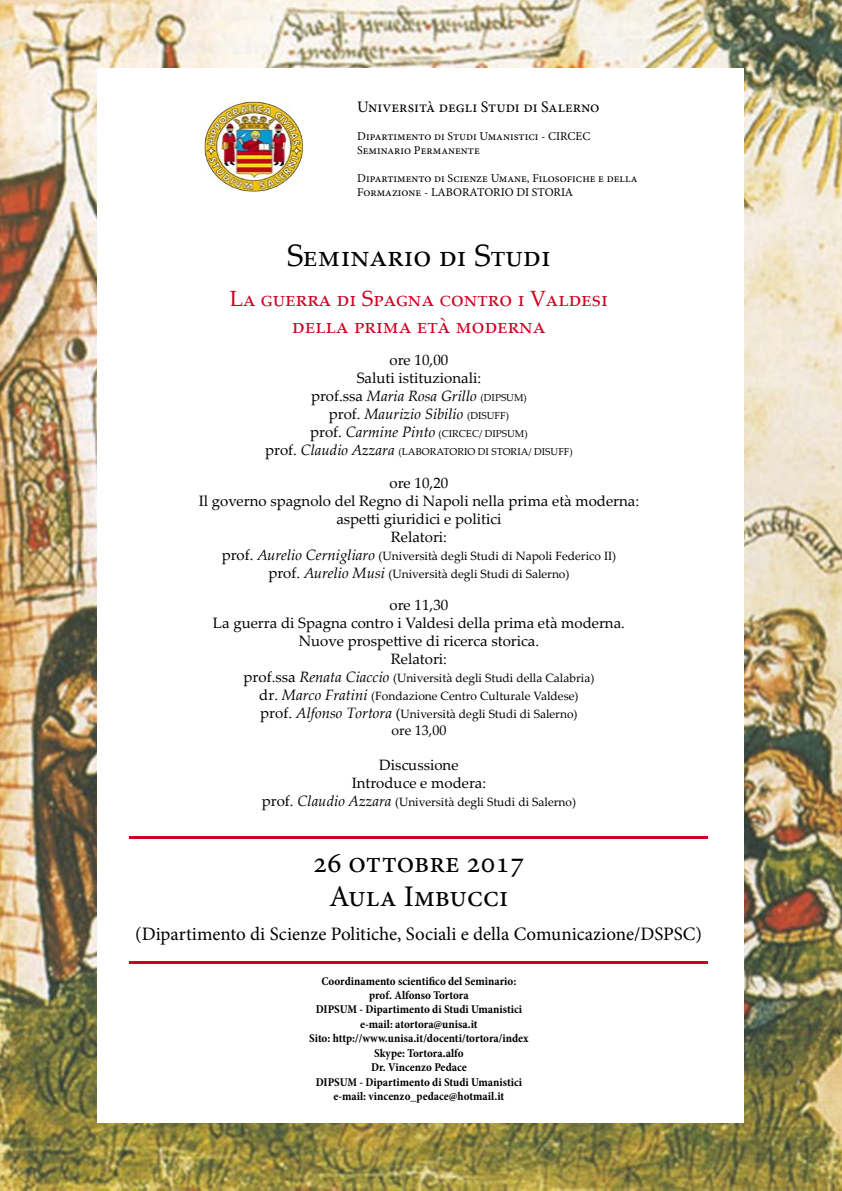
<style>
.page{position:relative;width:842px;height:1191px;background:#fff}
.page>*{position:absolute;margin:0;border:0;box-sizing:border-box;transform-origin:0 0}
.t1{font:31px "Palatino Linotype";color:#000}
.t2{font:30px/34px "Minion Pro";color:#000;text-align:center}
.t3{font:22px/26.4px "Palatino Linotype";color:#cf0021;text-align:center}
.t4{font:19px "Minion Pro";color:#000}
.t5{font:16px "Minion Pro";color:#000}
.t6{font:15px/18px "Palatino Linotype";color:#000;text-align:center}
.t7{font:14px "Palatino Linotype";color:#000}
.t8{font:12px/18px "Palatino Linotype";color:#000;text-align:center}
.t9{font:700 condensed 12px/14.4px "Minion Pro";color:#000;text-align:center}
.t10{font:12px/14px "Minion Pro";color:#000}
.t11{font:10px/18px "Palatino Linotype";color:#000;text-align:center}
.s1{font-style:italic}
.s2{font-size:10px}
.s3{font-size:15px}
.s4{font-style:italic;font-size:15px}
.s5{font-size:14px}
</style>
<div class="page">
<img style="left:0;top:0;width:842px;height:1191px">
<div style="left:98px;top:68px;width:646px;height:1055px;background:#fff"></div>
<img style="left:204px;top:101px;width:99px;height:91px">
<hr style="left:129px;top:961px;width:579px;height:3px;background:#cf0021">
<hr style="left:129px;top:835px;width:579px;height:3px;background:#cf0021">
<h3 class="t5" style="left:357px;top:96px;width:244px">Università degli Studi di Salerno</h3>
<p class="t10" style="left:357px;top:130px;width:235px">Dipartimento di Studi Umanistici - CIRCEC<br>Seminario Permanente</p>
<p class="t10" style="left:357px;top:172px;width:282px">Dipartimento di Scienze Umane, Filosofiche e della<br>Formazione - LABORATORIO DI STORIA</p>
<h1 class="t1" style="left:287px;top:233px;width:265px">Seminario di Studi</h1>
<h3 class="t3" style="left:230px;top:285px;width:380px">La guerra di Spagna contro i Valdesi della prima età moderna</h3>
<p class="t6" style="left:311px;top:350px;width:217px">ore 10,00<br>Saluti istituzionali:<br>prof.ssa <span class="s1">Maria Rosa Grillo</span> <span class="s2">(DIPSUM) </span>prof. <span class="s1">Maurizio Sibilio</span> <span class="s2">(DISUFF)</span></p>
<p class="t11" style="left:265px;top:424px;width:309px"><span class="s3">prof.</span> <span class="s4">Carmine Pinto</span> (CIRCEC/ DIPSUM)<br><span class="s3">prof.</span> <span class="s4">Claudio Azzara</span> (LABORATORIO DI STORIA/ DISUFF)</p>
<p class="t6" style="left:199px;top:473px;width:442px">ore 10,20<br>Il governo spagnolo del Regno di Napoli nella prima età moderna: aspetti giuridici e politici<br>Relatori:</p>
<p class="t8" style="left:222px;top:546px;width:396px"><span class="s3">prof.</span> <span class="s4">Aurelio Cernigliaro</span> (Università degli Studi di Napoli Federico II) <span class="s3">prof.</span> <span class="s4">Aurelio Musi</span> (Università degli Studi di Salerno)</p>
<p class="t6" style="left:213px;top:595px;width:413px">ore 11,30<br>La guerra di Spagna contro i Valdesi della prima età moderna.<br>Nuove prospettive di ricerca storica.<br>Relatori:</p>
<p class="t8" style="left:244px;top:668px;width:352px"><span class="s3">prof.ssa</span> <span class="s4">Renata Ciaccio</span> (Università degli Studi della Calabria) <span class="s3">dr.</span> <span class="s4">Marco Fratini</span> (Fondazione Centro Culturale Valdese) <span class="s3">prof.</span> <span class="s4">Alfonso Tortora</span> <span class="s5">(</span>Università degli Studi di Salerno)</p>
<p class="t7" style="left:391px;top:720px;width:56px">ore 13,00</p>
<p class="t6" style="left:352px;top:755px;width:136px">Discussione<br>Introduce e modera:</p>
<p class="t8" style="left:262px;top:792px;width:316px"><span class="s3">prof.</span> <span class="s4">Claudio Azzara</span> (Università degli Studi di Salerno)</p>
<h2 class="t2" style="left:313px;top:845px;width:213px">26 ottobre 2017<br>Aula Imbucci</h2>
<h3 class="t4" style="left:135px;top:921px;width:568px">(Dipartimento di Scienze Politiche, Sociali e della Comunicazione/DSPSC)</h3>
<p class="t9" style="left:309px;top:973px;width:221px">Coordinamento scientifico del Seminario: prof. Alfonso Tortora<br>DIPSUM - Dipartimento di Studi Umanistici e-mail: atortora@unisa.it<br>Sito: http://www.unisa.it/docenti/tortora/index Skype: Tortora.alfo<br>Dr. Vincenzo Pedace<br>DIPSUM - Dipartimento di Studi Umanistici e-mail: vincenzo_pedace@hotmail.it</p>
</div>
